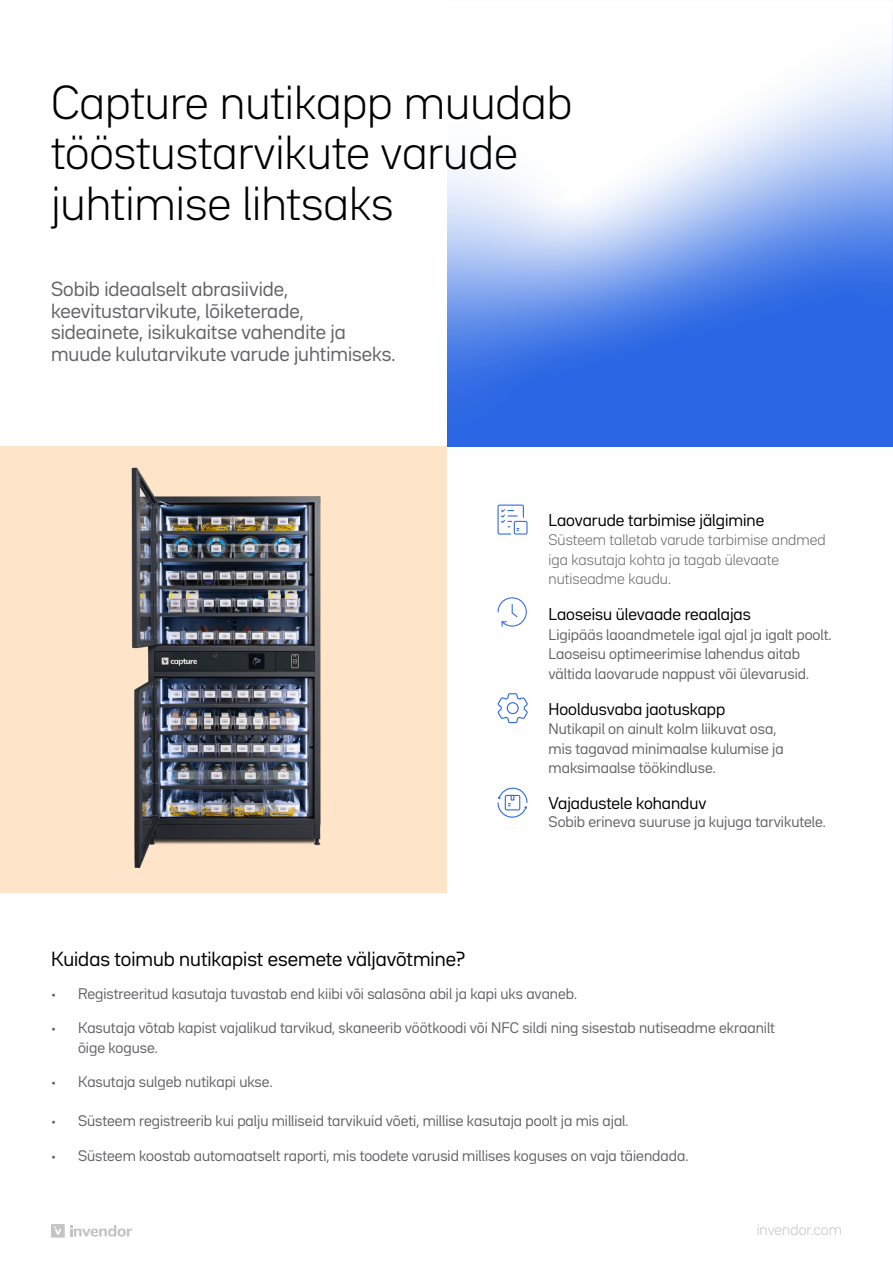
<style>
.page{position:relative;width:893px;height:1263px;background:#fff}
.page>*{position:absolute;margin:0;border:0;box-sizing:border-box;transform-origin:0 0}
.t1{font:300 42px/50.4px "Bw Seido Raw";color:#000}
.t2{font:18px/21.6px "Bw Seido Raw";color:#626366}
.t3{font:18px "Bw Seido Raw";color:#000}
.t4{font:15px "Bw Seido Raw";color:#000}
.t5{font:13.5px/19.5px "Bw Seido Raw";color:#626366}
.t6{font:300 13.5px/19.5px "Bw Seido Raw";color:#626366}
.t7{font:300 13.5px "Bw Seido Raw";color:#c4c4c5}
</style>
<div class="page">
<img style="left:447px;top:0;width:446px;height:446px">
<div style="left:0;top:446px;width:446px;height:447px;background:#fee4c9"></div>
<img style="left:131px;top:467px;width:190px;height:401px">
<svg style="left:497px;top:505px;width:30px;height:30px"></svg>
<svg style="left:498px;top:597px;width:29px;height:30px"></svg>
<svg style="left:498px;top:693px;width:29px;height:30px"></svg>
<svg style="left:497px;top:788px;width:30px;height:30px"></svg>
<svg style="left:51px;top:1224px;width:81px;height:13px"></svg>
<p class="t1" style="left:51px;top:77px;width:523px">Capture nutikapp muudab tööstustarvikute varude juhtimise lihtsaks</p>
<p class="t2" style="left:51px;top:278px;width:346px">Sobib ideaalselt abrasiivide, keevitustarvikute, lõiketerade, sideainete, isikukaitse vahendite ja muude kulutarvikute varude juhtimiseks.</p>
<p class="t3" style="left:51px;top:947px;width:416px">Kuidas toimub nutikapist esemete väljavõtmine?</p>
<p class="t4" style="left:549px;top:510px;width:217px">Laovarude tarbimise jälgimine</p>
<p class="t6" style="left:549px;top:530px;width:279px">Süsteem talletab varude tarbimise andmed iga kasutaja kohta ja tagab ülevaate nutiseadme kaudu.</p>
<p class="t4" style="left:549px;top:604px;width:204px">Laoseisu ülevaade reaalajas</p>
<p class="t5" style="left:549px;top:624px;width:284px">Ligipääs laoandmetele igal ajal ja igalt poolt.<br>Laoseisu optimeerimise lahendus aitab vältida laovarude nappust või ülevarusid.</p>
<p class="t4" style="left:549px;top:699px;width:178px">Hooldusvaba jaotuskapp</p>
<p class="t5" style="left:549px;top:719px;width:237px">Nutikapil on ainult kolm liikuvat osa, mis tagavad minimaalse kulumise ja maksimaalse töökindluse.</p>
<p class="t4" style="left:549px;top:793px;width:159px">Vajadustele kohanduv</p>
<p class="t5" style="left:549px;top:812px;width:279px">Sobib erineva suuruse ja kujuga tarvikutele.</p>
<p class="t5" style="left:51px;top:983px;width:528px">• Registreeritud kasutaja tuvastab end kiibi või salasõna abil ja kapi uks avaneb.</p>
<p class="t5" style="left:78px;top:1018px;width:698px;text-indent:-27px">• Kasutaja võtab kapist vajalikud tarvikud, skaneerib vöötkoodi või NFC sildi ning sisestab nutiseadme ekraanilt õige koguse.</p>
<p class="t5" style="left:51px;top:1072px;width:223px">• Kasutaja sulgeb nutikapi ukse.</p>
<p class="t5" style="left:51px;top:1111px;width:579px">• Süsteem registreerib kui palju milliseid tarvikuid võeti, millise kasutaja poolt ja mis ajal.</p>
<p class="t5" style="left:51px;top:1145px;width:639px">• Süsteem koostab automaatselt raporti, mis toodete varusid millises koguses on vaja täiendada.</p>
<p class="t7" style="left:757px;top:1221px;width:87px">invendor.com</p>
</div>
